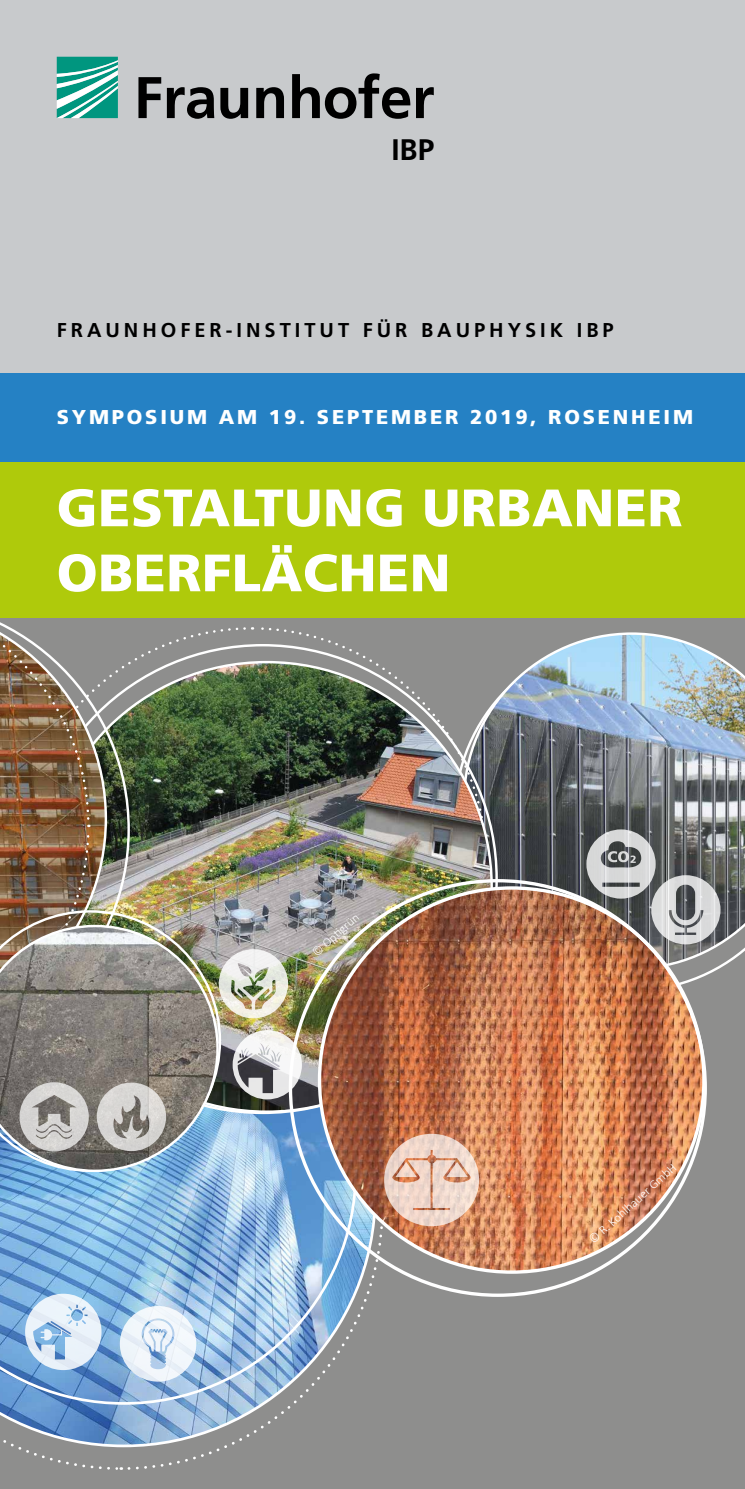
<style>
.page{position:relative;width:745px;height:1489px;background:#fff}
.page>*{position:absolute;margin:0;border:0;box-sizing:border-box;transform-origin:0 0}
.t1{font:900 52.5px/65px "Frutiger LT Com";letter-spacing:.01em;color:#fff}
.t2{font:700 29.75px "Frutiger LT Com";color:#000}
.t3{font:900 20px "Frutiger LT Com";letter-spacing:.14em;color:#fff}
.t4{font:700 20px "Frutiger LT Com";letter-spacing:.2em;color:#000}
.t5{font:300 12.75px "Calibri";color:#fff}
</style>
<div class="page">
<div style="left:0;top:582px;width:744px;height:906px;background:#8e8e8d"></div>
<svg style="left:196px;top:1195px;width:180px;height:251px"></svg>
<svg style="left:196px;top:1105px;width:161px;height:299px;background:#92b5d7"></svg>
<img style="left:488px;top:632px;width:256px;height:337px">
<svg style="left:253px;top:627px;width:235px;height:220px"></svg>
<svg style="left:196px;top:627px;width:51px;height:46px"></svg>
<img style="left:42px;top:662px;width:449px;height:449px;border-radius:225px">
<img style="left:319px;top:888px;width:384px;height:383px;border-radius:192px">
<img style="left:196px;top:924px;width:23px;height:247px">
<svg style="left:382px;top:1133px;width:96px;height:93px;background:#e0b8a4"></svg>
<img style="left:0;top:617px;width:196px;height:853px">
<img style="left:219px;top:949px;width:69px;height:69px">
<svg style="left:232px;top:1030px;width:70px;height:69px;background:#b5b4b2"></svg>
<svg style="left:586px;top:829px;width:134px;height:115px;background:#938f8d"></svg>
<div style="left:0;top:372px;width:744px;height:245px;background:#afca0b"></div>
<div style="left:0;top:337px;width:744px;height:124px;background:#2581c4"></div>
<div style="left:0;top:0;width:744px;height:372px;background:#c8cacc"></div>
<svg style="left:57px;top:57px;width:61px;height:61px;background:#4bb4a4"></svg>
<svg style="left:138px;top:73px;width:295px;height:46px"></svg>
<h2 class="t2" style="left:391px;top:132px;width:44px">IBP</h2>
<p class="t4" style="left:57px;top:318px;width:558px">FRAUNHOFER-INSTITUT FÜR BAUPHYSIK IBP</p>
<p class="t3" style="left:57px;top:405px;width:637px">SYMPOSIUM AM 19. SEPTEMBER 2019, ROSENHEIM</p>
<h1 class="t1" style="left:57px;top:475px;width:627px">GESTALTUNG URBANER<br>OBERFLÄCHEN</h1>
<p class="t5" style="left:308px;top:948px;width:60px;rotate:-42deg">© Optigrün</p>
<p class="t5" style="left:585px;top:1235px;width:114px;rotate:-42deg">© R. Kohlhauer GmbH</p>
</div>
